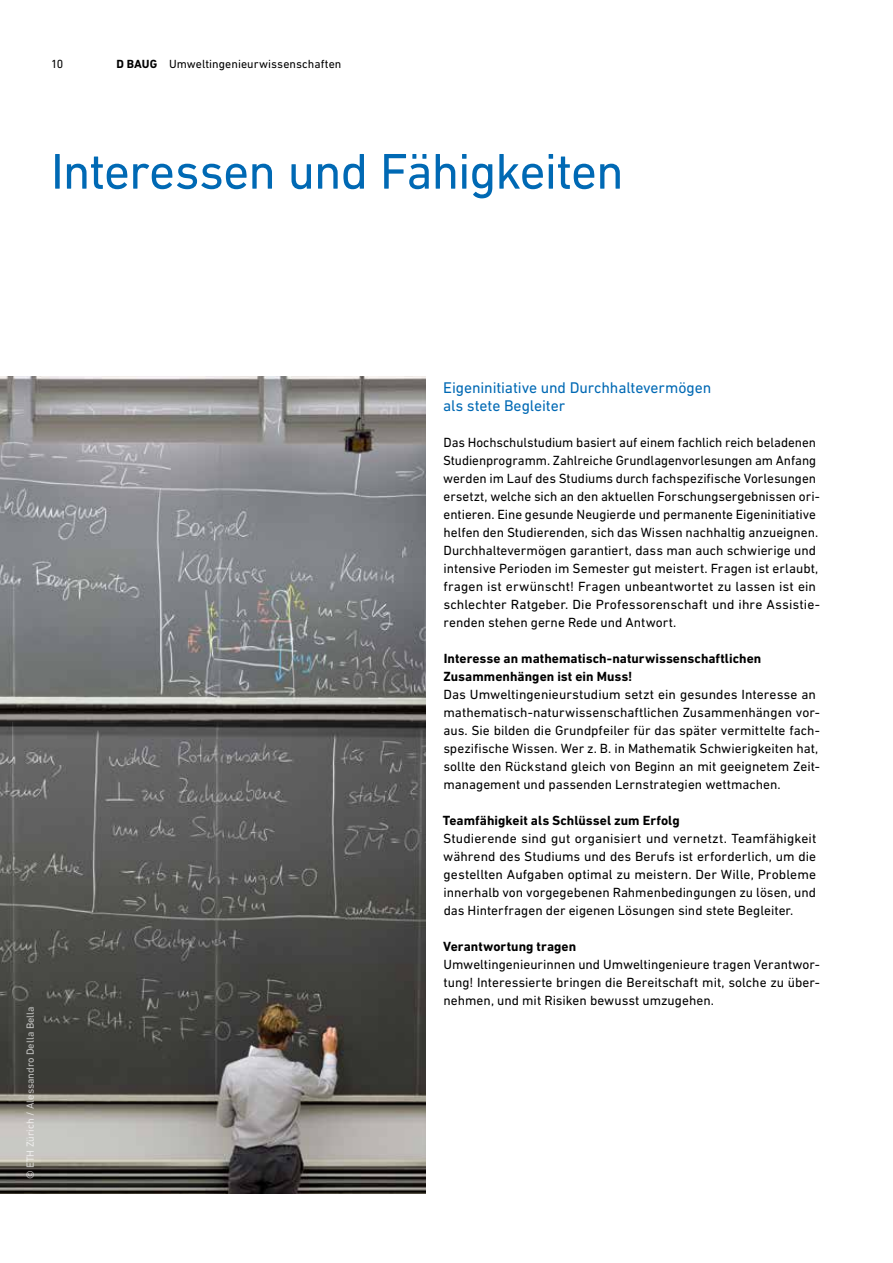
<style>
.page{position:relative;width:893px;height:1263px;background:#fff}
.page>*{position:absolute;margin:0;border:0;box-sizing:border-box;transform-origin:0 0}
.t1{font:51px "DIN Next W1 G";letter-spacing:-.02em;color:#0069b4}
.t2{font:15.75px/18px "DIN Next W1 G";letter-spacing:-.005em;color:#0069b4}
.t3{font:13.5px/18px "DIN Next W1 G";color:#000}
.t4{font:700 13.5px/18px "DIN Next W1 G";letter-spacing:.005em;color:#000}
.t5{font:12px "DIN Next W1 G";letter-spacing:.005em;color:#000}
.t6{font:10.5px "DIN Next W1 G";color:#fff}
.s1{font-weight:700}
</style>
<div class="page">
<img style="left:0;top:376px;width:425px;height:817px">
<p class="t5" style="left:51px;top:57px;width:14px">10</p>
<p class="t5" style="left:116px;top:57px;width:227px"><span class="s1">D BAUG</span> Umweltingenieurwissenschaften</p>
<h1 class="t1" style="left:51px;top:142px;width:574px">Interessen und Fähigkeiten</h1>
<p class="t6" style="left:24px;top:1179px;width:174px;rotate:-90deg">© ETH Zürich / Alessandro Della Bella</p>
<p class="t2" style="left:443px;top:379px;width:270px">Eigeninitiative und Durchhaltevermögen als stete Begleiter</p>
<p class="t3" style="left:443px;top:433px;width:378px">Das Hochschulstudium basiert auf einem fachlich reich beladenen Studienprogramm. Zahlreiche Grundlagenvorlesungen am Anfang werden im Lauf des Studiums durch fachspezifische Vorlesungen ersetzt, welche sich an den aktuellen Forschungsergebnissen ori&shy;entieren. Eine gesunde Neugierde und permanente Eigeninitiative helfen den Studierenden, sich das Wissen nachhaltig anzueignen.<br>Durchhaltevermögen garantiert, dass man auch schwierige und intensive Perioden im Semester gut meistert. Fragen ist erlaubt, fragen ist erwünscht! Fragen unbeantwortet zu lassen ist ein schlechter Ratgeber. Die Professorenschaft und ihre Assistie&shy;renden stehen gerne Rede und Antwort.</p>
<p class="t4" style="left:443px;top:650px;width:319px">Interesse an mathematisch-naturwissenschaftlichen<br>Zusammenhängen ist ein Muss!</p>
<p class="t3" style="left:443px;top:685px;width:378px">Das Umweltingenieurstudium setzt ein gesundes Interesse an mathematisch-naturwissenschaftlichen Zusammenhängen vor&shy;aus. Sie bilden die Grundpfeiler für das später vermittelte fach&shy;spezifische Wissen. Wer z. B. in Mathematik Schwierigkeiten hat, sollte den Rückstand gleich von Beginn an mit geeignetem Zeit&shy;management und passenden Lernstrategien wettmachen.</p>
<p class="t4" style="left:443px;top:812px;width:238px">Teamfähigkeit als Schlüssel zum Erfolg</p>
<p class="t3" style="left:443px;top:829px;width:375px;text-align:justify">Studierende sind gut organisiert und vernetzt. Teamfähigkeit während des Studiums und des Berufs ist erforderlich, um die gestellten Aufgaben optimal zu meistern. Der Wille, Probleme innerhalb von vorgegebenen Rahmenbedingungen zu lösen, und das Hinterfragen der eigenen Lösungen sind stete Begleiter.</p>
<p class="t4" style="left:443px;top:938px;width:135px">Verantwortung tragen</p>
<p class="t3" style="left:443px;top:955px;width:378px;text-align:justify">Umweltingenieurinnen und Umweltingenieure tragen Verantwor&shy;tung! Interessierte bringen die Bereitschaft mit, solche zu über&shy;nehmen, und mit Risiken bewusst umzugehen.</p>
</div>
